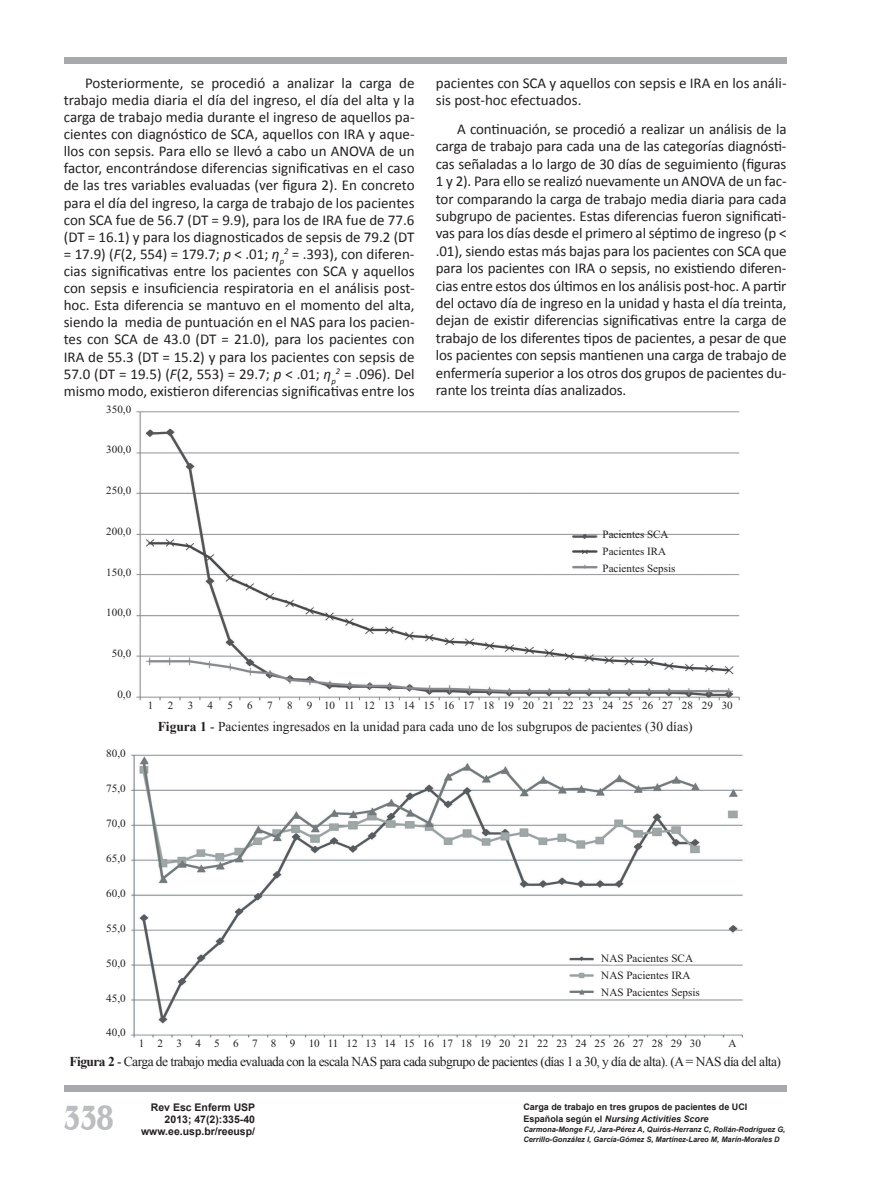
<style>
.page{position:relative;width:893px;height:1191px;background:#fff}
.page>*{position:absolute;margin:0;border:0;box-sizing:border-box;transform-origin:0 0}
.t1{font:700 36px "Benguiat IT Cby BT";color:#bcbdc0;scale:.7 1}
.t2{font:15px/17.1px "Calibri";color:#231f20;text-align:justify}
.t3{font:13.5px "Times New Roman";letter-spacing:-.04em;color:#231f20}
.t4{font:13.5px "Times New Roman";color:#231f20}
.t5{font:11.1px/16.6px "Times New Roman";color:#231f20}
.t6{font:700 10.5px/12px "Arial";color:#231f20;text-align:right}
.t7{font:700 9px/12px "Arial";color:#231f20}
.t8{font:italic 700 7.5px/10.5px "Arial";color:#231f20}
.s1{font-style:italic}
.s2{font-weight:700}
</style>
<div class="page">
<div style="left:64px;top:1084px;width:723px;height:7px;background:#a8a9ad"></div>
<div style="left:64px;top:57px;width:723px;height:7px;background:#a8a9ad"></div>
<img style="left:136px;top:411px;width:604px;height:290px">
<img style="left:131px;top:754px;width:612px;height:284px">
<p class="t2" style="left:64px;top:74px;width:352px;text-indent:21px">Posteriormente, se procedió a analizar la carga de trabajo media diaria el día del ingreso, el día del alta y la carga de trabajo media durante el ingreso de aquellos pa&shy;cientes con diagnóstico de SCA, aquellos con IRA y aque&shy;llos con sepsis. Para ello se llevó a cabo un ANOVA de un factor, encontrándose diferencias significativas en el caso de las tres variables evaluadas (ver figura 2). En concreto para el día del ingreso, la carga de trabajo de los pacientes con SCA fue de 56.7 (DT = 9.9), para los de IRA fue de 77.6 (DT = 16.1) y para los diagnosticados de sepsis de 79.2 (DT = 17.9) (<span class="s1">F</span>(2, 554) = 179.7; <span class="s1">p</span> &lt; .01; <span class="s1">η</span><sub>p</sub><sup>2</sup> = .393), con diferen&shy;cias significativas entre los pacientes con SCA y aquellos con sepsis e insuficiencia respiratoria en el análisis post&shy;hoc. Esta diferencia se mantuvo en el momento del alta, siendo la media de puntuación en el NAS para los pacien&shy;tes con SCA de 43.0 (DT = 21.0), para los pacientes con IRA de 55.3 (DT = 15.2) y para los pacientes con sepsis de 57.0 (DT = 19.5) (<span class="s1">F</span>(2, 553) = 29.7; <span class="s1">p</span> &lt; .01; <span class="s1">η</span><sub>p</sub><sup>2</sup> = .096). Del mismo modo, existieron diferencias significativas entre los</p>
<p class="t2" style="left:436px;top:74px;width:352px">pacientes con SCA y aquellos con sepsis e IRA en los análi&shy;sis post-hoc efectuados.</p>
<p class="t2" style="left:436px;top:120px;width:352px;text-indent:21px">A continuación, se procedió a realizar un análisis de la carga de trabajo para cada una de las categorías diagnósti&shy;cas señaladas a lo largo de 30 días de seguimiento (figuras 1 y 2). Para ello se realizó nuevamente un ANOVA de un fac&shy;tor comparando la carga de trabajo media diaria para cada subgrupo de pacientes. Estas diferencias fueron significati&shy;vas para los días desde el primero al séptimo de ingreso (p &lt; .01), siendo estas más bajas para los pacientes con SCA que para los pacientes con IRA o sepsis, no existiendo diferen&shy;cias entre estos dos últimos en los análisis post-hoc. A partir del octavo día de ingreso en la unidad y hasta el día treinta, dejan de existir diferencias significativas entre la carga de trabajo de los diferentes tipos de pacientes, a pesar de que los pacientes con sepsis mantienen una carga de trabajo de enfermería superior a los otros dos grupos de pacientes du&shy;rante los treinta días analizados.</p>
<p class="t5" style="left:106px;top:400px;width:26px">350,0</p>
<p class="t5" style="left:106px;top:441px;width:26px">300,0</p>
<p class="t5" style="left:106px;top:482px;width:26px">250,0</p>
<p class="t5" style="left:106px;top:522px;width:26px">200,0</p>
<p class="t5" style="left:106px;top:563px;width:26px">150,0</p>
<p class="t5" style="left:106px;top:604px;width:26px">100,0</p>
<p class="t5" style="left:112px;top:645px;width:21px">50,0</p>
<p class="t5" style="left:117px;top:685px;width:15px">0,0</p>
<p class="t5" style="left:106px;top:745px;width:21px">80,0</p>
<p class="t5" style="left:106px;top:780px;width:21px">75,0</p>
<p class="t5" style="left:106px;top:815px;width:21px">70,0</p>
<p class="t5" style="left:106px;top:849px;width:21px">65,0</p>
<p class="t5" style="left:106px;top:884px;width:21px">60,0</p>
<p class="t5" style="left:106px;top:919px;width:21px">55,0</p>
<p class="t5" style="left:106px;top:954px;width:21px">50,0</p>
<p class="t5" style="left:106px;top:989px;width:21px">45,0</p>
<p class="t5" style="left:106px;top:1024px;width:21px">40,0</p>
<p class="t5" style="left:602px;top:526px;width:74px">Pacientes SCA<br>Pacientes IRA<br>Pacientes Sepsis</p>
<p class="t5" style="left:148px;top:697px;width:7px">1</p>
<p class="t5" style="left:168px;top:697px;width:7px">2</p>
<p class="t5" style="left:188px;top:697px;width:7px">3</p>
<p class="t5" style="left:208px;top:697px;width:7px">4</p>
<p class="t5" style="left:227px;top:697px;width:7px">5</p>
<p class="t5" style="left:247px;top:697px;width:7px">6</p>
<p class="t5" style="left:267px;top:697px;width:7px">7</p>
<p class="t5" style="left:287px;top:697px;width:7px">8</p>
<p class="t5" style="left:307px;top:697px;width:149px">9 10 11 12 13 14 15 16</p>
<p class="t5" style="left:463px;top:697px;width:271px">17 18 19 20 21 22 23 24 25 26 27 28 29 30</p>
<p class="t4" style="left:158px;top:717px;width:537px"><span class="s2">Figura 1</span> - Pacientes ingresados en la unidad para cada uno de los subgrupos de pacientes (30 días)</p>
<p class="t5" style="left:601px;top:950px;width:100px">NAS Pacientes SCA<br>NAS Pacientes IRA<br>NAS Pacientes Sepsis</p>
<p class="t5" style="left:139px;top:1034px;width:564px">1 2 3 4 5 6 7 8 9 101112131415161718192021222324252627282930</p>
<p class="t5" style="left:728px;top:1034px;width:10px">A</p>
<p class="t3" style="left:69px;top:1052px;width:713px"><span class="s2">Figura 2</span> - Carga de trabajo media evaluada con la escala NAS para cada subgrupo de pacientes (días 1 a 30, y día de alta). (A = NAS día del alta)</p>
<h1 class="t1" style="left:64px;top:1095px;width:72px">338</h1>
<p class="t6" style="left:141px;top:1101px;width:116px">Rev Esc Enferm USP<br>2013; 47(2):335-40 www.ee.usp.br/reeusp/</p>
<p class="t7" style="left:523px;top:1100px;width:226px">Carga de trabajo en tres grupos de pacientes de UCI<br>Española según el <span class="s1">Nursing Activities Score</span></p>
<p class="t8" style="left:523px;top:1124px;width:263px">Carmona-Monge FJ, Jara-Pérez A, Quirós-Herranz C, Rollán-Rodríguez G,<br>Cerrillo-González I, García-Gómez S, Martínez-Lareo M, Marín-Morales D</p>
</div>
